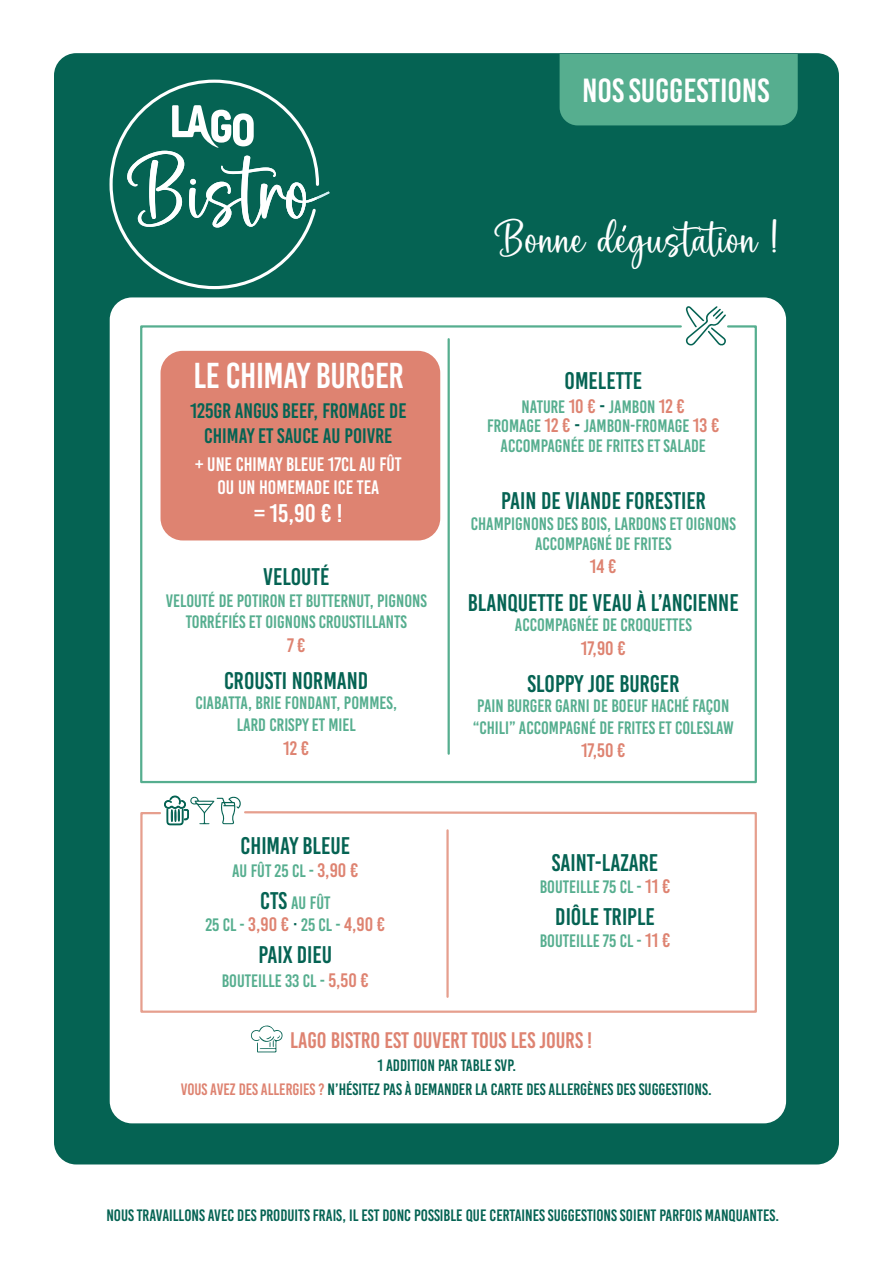
<style>
.page{position:relative;width:893px;height:1263px;background:#fff}
.page>*{position:absolute;margin:0;border:0;box-sizing:border-box;transform-origin:0 0}
.t1{font:48.3px "Wisteria";color:#fff}
.t2{font:36px "Bebas Kai";letter-spacing:-.01em;color:#fff}
.t3{font:33.45px "Bebas Kai";letter-spacing:-.005em;color:#fff}
.t4{font:25.5px "Bebas Kai";color:#fff}
.t5{font:24.15px "Bebas Kai";color:#056353}
.t6{font:22.5px "Bebas Kai";color:#de8371}
.t7{font:21px/25.2px "Bebas Kai";color:#056353;text-align:center}
.t8{font:19.5px/23.5px "Bebas Kai";color:#fff;text-align:center}
.t9{font:19.5px "Bebas Kai";color:#de8371}
.t10{font:18px/21.6px "Bebas Kai";color:#56ae8f;text-align:center}
.t11{font:16.5px/23.4px "Bebas Kai";color:#056353;text-align:center}
.s1{font-size:19.5px;color:#de8371}
.s2{font-size:24.15px;color:#056353}
.s3{font-size:19.5px;color:#056353}
.s4{color:#de8371}
</style>
<div class="page">
<div style="left:54px;top:53px;width:785px;height:1111px;background:#056353;border-radius:22px"></div>
<div style="left:110px;top:297px;width:676px;height:826px;background:#fff;border-radius:22px"></div>
<svg style="left:109px;top:79px;width:201px;height:211px"></svg>
<svg style="left:127px;top:105px;width:203px;height:123px"></svg>
<svg style="left:140px;top:325px;width:617px;height:459px"></svg>
<svg style="left:140px;top:811px;width:617px;height:202px"></svg>
<hr style="left:448px;top:339px;width:2px;height:415px;background:#56ae8f">
<svg style="left:685px;top:306px;width:41px;height:40px"></svg>
<svg style="left:622px;top:225px;width:4px;height:7px"></svg>
<div style="left:560px;top:54px;width:238px;height:71px;background:#56ae8f"></div>
<svg style="left:164px;top:796px;width:77px;height:29px"></svg>
<div style="left:161px;top:351px;width:279px;height:189px;background:#de8371;border-radius:22px"></div>
<hr style="left:446px;top:830px;width:3px;height:167px;background:#e69f8e">
<svg style="left:251px;top:1025px;width:32px;height:28px"></svg>
<h3 class="t3" style="left:582px;top:72px;width:189px">NOS SUGGESTIONS</h3>
<h2 class="t2" style="left:193px;top:356px;width:212px">LE CHIMAY BURGER</h2>
<p class="t7" style="left:190px;top:398px;width:218px">125GR ANGUS BEEF, FROMAGE DE<br>CHIMAY ET SAUCE AU POIVRE</p>
<p class="t8" style="left:195px;top:452px;width:208px">+ UNE CHIMAY BLEUE 17CL AU FÛT<br>OU UN HOMEMADE ICE TEA</p>
<h3 class="t4" style="left:254px;top:500px;width:90px">= 15,90 € !</h3>
<h3 class="t5" style="left:263px;top:564px;width:68px">VELOUTÉ</h3>
<p class="t10" style="left:166px;top:590px;width:263px">VELOUTÉ DE POTIRON ET BUTTERNUT, PIGNONS<br>TORRÉFIÉS ET OIGNONS CROUSTILLANTS</p>
<p class="t9" style="left:287px;top:634px;width:20px">7 €</p>
<h3 class="t5" style="left:224px;top:668px;width:146px">CROUSTI NORMAND</h3>
<p class="t10" style="left:195px;top:692px;width:203px">CIABATTA, BRIE FONDANT, POMMES,<br>LARD CRISPY ET MIEL</p>
<p class="t9" style="left:283px;top:737px;width:28px">12 €</p>
<h3 class="t5" style="left:241px;top:832px;width:111px">CHIMAY BLEUE</h3>
<p class="t10" style="left:232px;top:855px;width:128px;line-height:32px">AU FÛT 25 CL - <span class="s1">3,90 €<br></span><span class="s2">CTS</span> AU FÛT</p>
<p class="t10" style="left:205px;top:914px;width:181px">25 CL - <span class="s1">3,90 €</span> <span class="s3">·</span> 25 CL - <span class="s1">4,90 €</span></p>
<h3 class="t5" style="left:259px;top:942px;width:75px">PAIX DIEU</h3>
<p class="t10" style="left:222px;top:970px;width:149px">BOUTEILLE 33 CL - <span class="s1">5,50 €</span></p>
<h1 class="t1" style="left:492px;top:218px;width:288px">Bonne dégustation !</h1>
<h3 class="t5" style="left:565px;top:368px;width:79px">OMELETTE</h3>
<p class="t10" style="left:487px;top:396px;width:234px;line-height:20px">NATURE <span class="s1">10 €</span> <span class="s3">-</span> JAMBON <span class="s1">12 €<br></span>FROMAGE <span class="s1">12 €</span> <span class="s3">-</span> JAMBON-FROMAGE <span class="s1">13 €<br></span>ACCOMPAGNÉE DE FRITES ET SALADE</p>
<h3 class="t5" style="left:501px;top:488px;width:206px">PAIN DE VIANDE FORESTIER</h3>
<p class="t10" style="left:471px;top:513px;width:267px;line-height:20.4px">CHAMPIGNONS DES BOIS, LARDONS ET OIGNONS<br>ACCOMPAGNÉ DE FRITES</p>
<p class="t9" style="left:590px;top:556px;width:28px">14 €</p>
<h3 class="t5" style="left:468px;top:589px;width:272px">BLANQUETTE DE VEAU À L’ANCIENNE</h3>
<p class="t10" style="left:515px;top:614px;width:178px">ACCOMPAGNÉE DE CROQUETTES</p>
<p class="t9" style="left:581px;top:637px;width:47px">17,90 €</p>
<h3 class="t5" style="left:528px;top:671px;width:153px">SLOPPY JOE BURGER</h3>
<p class="t10" style="left:473px;top:695px;width:263px;text-align:left">PAIN BURGER GARNI DE BOEUF HACHÉ FAÇON “CHILI” ACCOMPAGNÉ DE FRITES ET COLESLAW</p>
<p class="t9" style="left:581px;top:740px;width:46px">17,50 €</p>
<h3 class="t5" style="left:552px;top:850px;width:108px">SAINT-LAZARE</h3>
<p class="t10" style="left:540px;top:876px;width:132px">BOUTEILLE 75 CL - <span class="s1">11 €</span></p>
<h3 class="t5" style="left:555px;top:904px;width:101px">DIÔLE TRIPLE</h3>
<p class="t10" style="left:540px;top:930px;width:132px">BOUTEILLE 75 CL - <span class="s1">11 €</span></p>
<p class="t6" style="left:290px;top:1028px;width:303px">LAGO BISTRO EST OUVERT TOUS LES JOURS !</p>
<p class="t11" style="left:181px;top:1054px;width:533px">1 ADDITION PAR TABLE SVP.<br><span class="s4">VOUS AVEZ DES ALLERGIES ?</span> N’HÉSITEZ PAS À DEMANDER LA CARTE DES ALLERGÈNES DES SUGGESTIONS.</p>
<p class="t11" style="left:106px;top:1204px;width:674px">NOUS TRAVAILLONS AVEC DES PRODUITS FRAIS, IL EST DONC POSSIBLE QUE CERTAINES SUGGESTIONS SOIENT PARFOIS MANQUANTES.</p>
</div>
